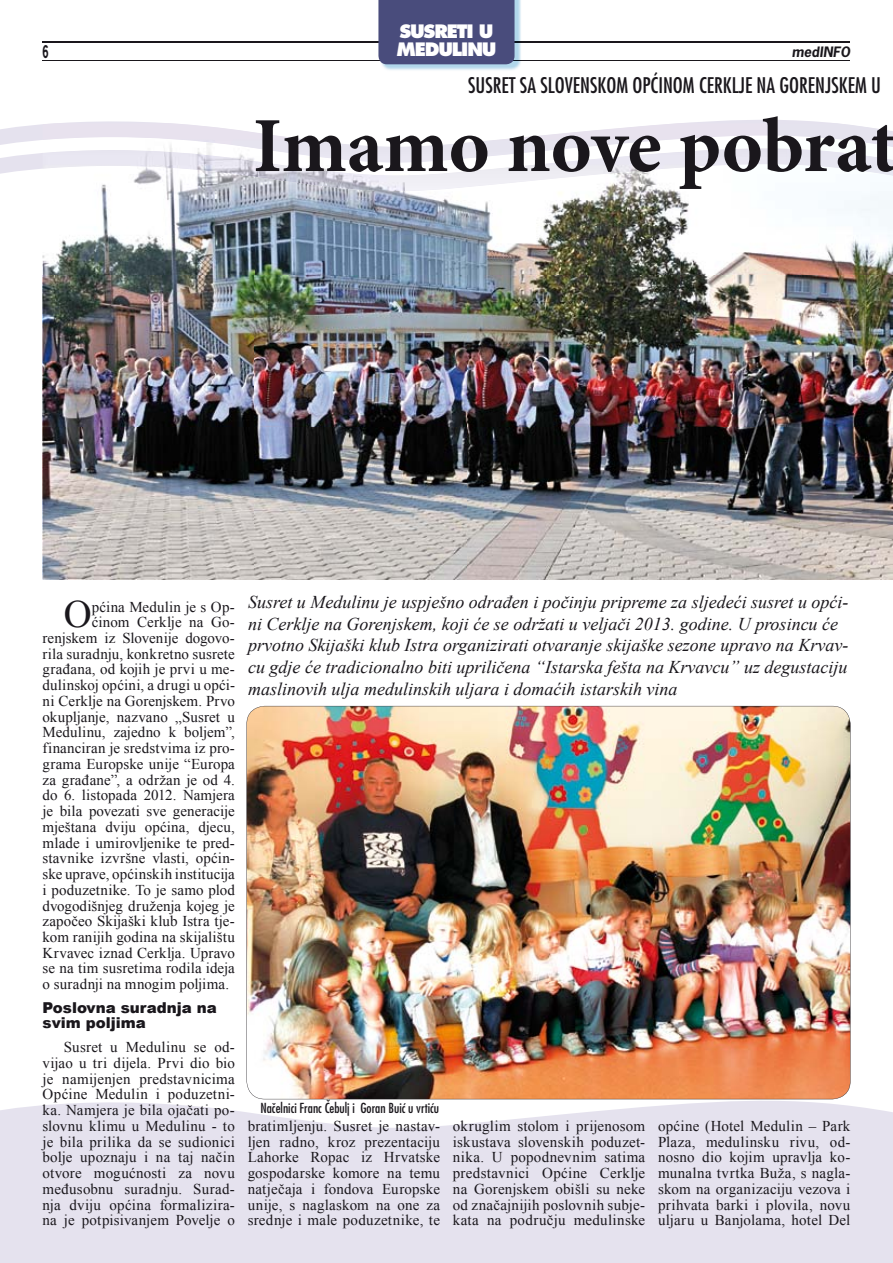
<style>
.page{position:relative;width:893px;height:1263px;background:#fff}
.page>*{position:absolute;margin:0;border:0;box-sizing:border-box;transform-origin:0 0}
.t1{font:700 78px "Minion Pro";letter-spacing:-.005em;color:#1a171c}
.t2{font:38.7px "Times New Roman";color:#1a171c}
.t3{font:condensed 21px "Futura";color:#1a171c}
.t4{font:italic 18px/21.6px "Times New Roman";color:#1a171c}
.t5{font:800 18px/18px "Futura";letter-spacing:-.065em;color:#fff}
.t6{font:700 16.5px "News Gothic";color:#1a171c;scale:.6 1}
.t7{font:15px/15.8px "Times New Roman";letter-spacing:.01em;color:#1a171c;text-align:justify}
.t8{font:900 15px/15px "Arial";color:#1a171c}
.t9{font:15px "Times New Roman";letter-spacing:-.01em;color:#1a171c}
.t10{font:condensed 13.5px "Futura";color:#1a171c}
.t11{font:italic 700 13.5px "News Gothic";color:#1a171c}
</style>
<div class="page">
<hr style="left:43px;top:41px;width:807px;height:1px;background:#1a171c">
<hr style="left:43px;top:60px;width:807px;height:1px;background:#1a171c">
<svg style="left:0;top:120px;width:830px;height:18px"></svg>
<svg style="left:0;top:138px;width:43px;height:36px;fill:#e5e2ee"></svg>
<svg style="left:0;top:1099px;width:893px;height:164px;background:#e6e3ee"></svg>
<img style="left:43px;top:191px;width:850px;height:388px">
<img style="left:43px;top:123px;width:850px;height:25px">
<img style="left:43px;top:148px;width:744px;height:43px">
<img style="left:382px;top:0;width:139px;height:70px">
<div style="left:378px;top:0;width:136px;height:64px;background:#494c7c"></div>
<img style="left:247px;top:706px;width:603px;height:393px">
<p class="t5" style="left:396px;top:23px;width:102px">SUSRETI U<br>MEDULINU</p>
<h3 class="t3" style="left:468px;top:72px;width:414px">SUSRET SA SLOVENSKOM OPĆINOM CERKLJE NA GORENJSKEM U</h3>
<p class="t6" style="left:43px;top:41px;width:12px">6</p>
<p class="t11" style="left:792px;top:43px;width:60px">medINFO</p>
<h1 class="t1" style="left:253px;top:91px;width:645px">Imamo nove pobrat</h1>
<h2 class="t2" style="left:64px;top:588px;width:29px">O</h2>
<p class="t7" style="left:92px;top:598px;width:145px">pćina Medulin je s Op-</p>
<p class="t7" style="left:92px;top:614px;width:145px">ćinom Cerklje na Go-</p>
<p class="t9" style="left:43px;top:628px;width:194px">renjskem iz Slovenije dogovo-</p>
<p class="t7" style="left:43px;top:646px;width:194px">rila suradnju, konkretno susrete</p>
<p class="t7" style="left:43px;top:661px;width:194px">građana, od kojih je prvi u me-</p>
<p class="t7" style="left:43px;top:677px;width:194px">dulinskoj općini, a drugi u opći-</p>
<p class="t7" style="left:43px;top:693px;width:194px">ni Cerklje na Gorenjskem. Prvo</p>
<p class="t7" style="left:43px;top:708px;width:194px">okupljanje, nazvano „Susret u</p>
<p class="t7" style="left:43px;top:724px;width:194px">Medulinu, zajedno k boljem”,</p>
<p class="t7" style="left:43px;top:740px;width:194px">financiran je sredstvima iz pro-</p>
<p class="t7" style="left:43px;top:756px;width:194px">grama Europske unije “Europa</p>
<p class="t7" style="left:43px;top:771px;width:194px">za građane”, a održan je od 4.</p>
<p class="t7" style="left:43px;top:787px;width:194px">do 6. listopada 2012. Namjera</p>
<p class="t7" style="left:43px;top:803px;width:194px">je bila povezati sve generacije</p>
<p class="t7" style="left:43px;top:819px;width:194px">mještana dviju općina, djecu,</p>
<p class="t7" style="left:43px;top:834px;width:194px">mlade i umirovljenike te pred-</p>
<p class="t7" style="left:43px;top:850px;width:194px">stavnike izvršne vlasti, općin-</p>
<p class="t7" style="left:43px;top:866px;width:194px">ske uprave, općinskih institucija</p>
<p class="t7" style="left:43px;top:882px;width:194px">i poduzetnike. To je samo plod</p>
<p class="t7" style="left:43px;top:897px;width:194px">dvogodišnjeg druženja kojeg je</p>
<p class="t7" style="left:43px;top:913px;width:194px">započeo Skijaški klub Istra tje-</p>
<p class="t7" style="left:43px;top:929px;width:194px">kom ranijih godina na skijalištu</p>
<p class="t7" style="left:43px;top:944px;width:194px">Krvavec iznad Cerklja. Upravo</p>
<p class="t7" style="left:43px;top:960px;width:194px">se na tim susretima rodila ideja</p>
<p class="t7" style="left:43px;top:976px;width:188px">o suradnji na mnogim poljima.</p>
<p class="t8" style="left:43px;top:999px;width:176px">Poslovna suradnja na svim poljima</p>
<p class="t7" style="left:43px;top:1039px;width:194px;text-indent:21px">Susret u Medulinu se od&shy;vijao u tri dijela. Prvi dio bio je namijenjen predstavnicima Općine Medulin i poduzetni&shy;ka. Namjera je bila ojačati po&shy;slovnu klimu u Medulinu - to je bila prilika da se sudionici bolje upoznaju i na taj način otvore mogućnosti za novu međusobnu suradnju. Surad&shy;nja dviju općina formalizira&shy;na je potpisivanjem Povelje o</p>
<p class="t4" style="left:248px;top:591px;width:602px">Susret u Medulinu je uspješno odrađen i počinju pripreme za sljedeći susret u opći&shy;ni Cerklje na Gorenjskem, koji će se održati u veljači 2013. godine. U prosincu će prvotno Skijaški klub Istra organizirati otvaranje skijaške sezone upravo na Krvav&shy;cu gdje će tradicionalno biti upriličena “Istarska fešta na Krvavcu” uz degustaciju maslinovih ulja medulinskih uljara i domaćih istarskih vina</p>
<p class="t10" style="left:260px;top:1099px;width:180px">Načelnici Franc Čebulj i Goran Buić u vrtiću</p>
<p class="t7" style="left:248px;top:1118px;width:194px">bratimljenju. Susret je nastav&shy;ljen radno, kroz prezentaciju Lahorke Ropac iz Hrvatske gospodarske komore na temu natječaja i fondova Europske unije, s naglaskom na one za srednje i male poduzetnike, te</p>
<p class="t7" style="left:453px;top:1118px;width:194px">okruglim stolom i prijenosom iskustava slovenskih poduzet&shy;nika. U popodnevnim satima predstavnici Općine Cerklje na Gorenjskem obišli su neke od značajnijih poslovnih subje&shy;kata na području medulinske</p>
<p class="t7" style="left:658px;top:1118px;width:194px">općine (Hotel Medulin – Park Plaza, medulinsku rivu, od&shy;nosno dio kojim upravlja ko&shy;munalna tvrtka Buža, s nagla&shy;skom na organizaciju vezova i prihvata barki i plovila, novu uljaru u Banjolama, hotel Del</p>
</div>
